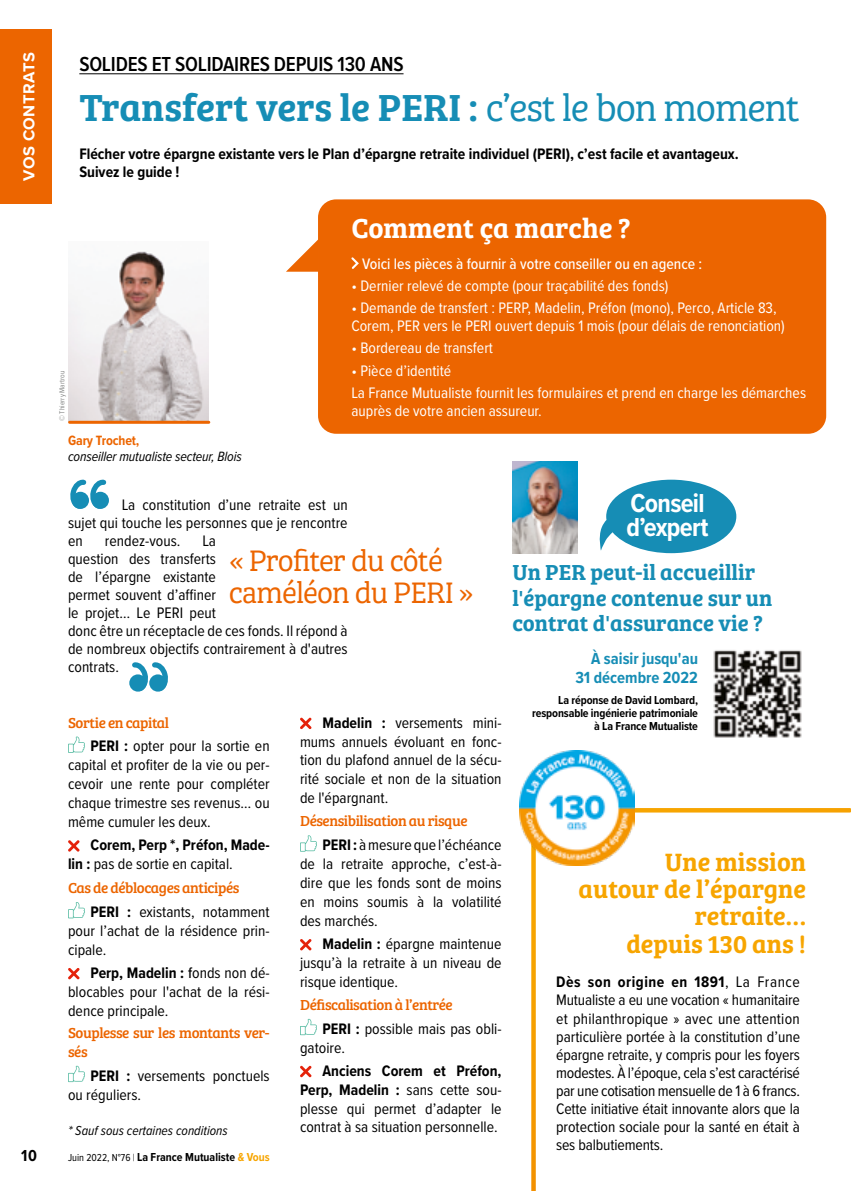
<style>
.page{position:relative;width:851px;height:1191px;background:#fff}
.page>*{position:absolute;margin:0;border:0;box-sizing:border-box;transform-origin:0 0}
.t1{font:39px "Bree Serif Sb";color:#168db5}
.t2{font:30.75px/32.1px "Bree Serif Lt";letter-spacing:-.03em;color:#ec6500}
.t3{font:28.5px "Bree Serif Sb";color:#fff}
.t4{font:700 27px/24px "Proxima Nova Cond";letter-spacing:-.025em;color:#fff}
.t5{font:25.95px/27.3px "Bree Serif Sb";color:#f7a500;text-align:right}
.t6{font:22.5px/25.5px "Bree Serif Sb";color:#168db5}
.t7{font:600 21px "Proxima Nova Cond";letter-spacing:-.01em;color:#000}
.t8{font:700 16.65px/18.5px "Proxima Nova Cond";color:#168db5;text-align:right}
.t9{font:700 16.5px "Proxima Nova";letter-spacing:.015em;color:#fff}
.t10{font:700 16.5px "Proxima Nova Cond";color:#000}
.t11{font:15.75px/18.9px "Proxima Nova Cond";color:#000;text-align:justify}
.t12{font:15.75px/18px "Proxima Nova Cond";color:#fff}
.t13{font:700 15.75px/18px "Proxima Nova Cond";color:#000}
.t14{font:500 15.75px "Proxima Nova Cond";color:#fff}
.t15{font:15px/18.9px "Bree Serif";letter-spacing:-.03em;color:#ec6500}
.t16{font:italic 13.95px "Proxima Nova Cond";letter-spacing:-.01em;color:#000}
.t17{font:700 13.95px "Proxima Nova Cond";letter-spacing:-.01em;color:#ec6500}
.t18{font:italic 13.5px "Proxima Nova Cond";color:#000}
.t19{font:700 12px/13.2px "Proxima Nova Cond";letter-spacing:-.01em;color:#000;text-align:right}
.t20{font:7.5px "Proxima Nova Cond";color:#868786}
.s1{font-family:"Bree Serif Lt"}
.s2{font-weight:700}
.s3{font-weight:400}
.s4{font-weight:500}
.s5{font-weight:400;font-size:10.5px}
.s6{font-weight:300;font-size:10.5px}
.s7{color:#f7a500}
</style>
<div class="page">
<div style="left:318px;top:199px;width:508px;height:235px;background:#ec6500;border-radius:18px"></div>
<svg style="left:351px;top:257px;width:8px;height:12px"></svg>
<hr style="left:79px;top:74px;width:324px;height:1px;background:#000">
<img style="left:68px;top:251px;width:141px;height:170px">
<hr style="left:70px;top:421px;width:139px;height:3px;background:#ec6500">
<svg style="left:70px;top:479px;width:39px;height:30px"></svg>
<svg style="left:129px;top:662px;width:39px;height:30px"></svg>
<svg style="left:531px;top:805px;width:319px;height:386px"></svg>
<div style="left:556px;top:840px;width:250px;height:124px;background:#fff"></div>
<img style="left:520px;top:750px;width:114px;height:115px">
<svg style="left:68px;top:736px;width:17px;height:17px"></svg>
<svg style="left:68px;top:840px;width:12px;height:12px"></svg>
<svg style="left:68px;top:902px;width:17px;height:16px"></svg>
<svg style="left:68px;top:968px;width:12px;height:12px"></svg>
<svg style="left:68px;top:1065px;width:17px;height:17px"></svg>
<svg style="left:286px;top:239px;width:32px;height:33px"></svg>
<svg style="left:599px;top:480px;width:137px;height:73px"></svg>
<img style="left:512px;top:461px;width:65px;height:92px">
<img style="left:713px;top:650px;width:89px;height:88px">
<svg style="left:300px;top:717px;width:12px;height:13px"></svg>
<svg style="left:300px;top:835px;width:17px;height:16px"></svg>
<svg style="left:300px;top:939px;width:12px;height:12px"></svg>
<svg style="left:300px;top:1018px;width:17px;height:17px"></svg>
<svg style="left:300px;top:1065px;width:12px;height:13px"></svg>
<div style="left:0;top:29px;width:52px;height:175px;background:#ec6500"></div>
<p class="t9" style="left:17px;top:181px;width:130px;rotate:-90deg">VOS CONTRATS</p>
<h3 class="t7" style="left:79px;top:52px;width:325px">SOLIDES ET SOLIDAIRES DEPUIS 130 ANS</h3>
<h1 class="t1" style="left:79px;top:78px;width:722px">Transfert vers le PERI : <span class="s1">c’est le bon moment</span></h1>
<p class="t13" style="left:79px;top:144px;width:661px">Flécher votre épargne existante vers le Plan d’épargne retraite individuel (PERI), c’est facile et avantageux.<br>Suivez le guide !</p>
<p class="t20" style="left:57px;top:421px;width:52px;rotate:-90deg">© Thierry Martrou</p>
<h3 class="t3" style="left:351px;top:206px;width:280px">Comment ça marche ?</h3>
<p class="t14" style="left:362px;top:252px;width:341px">Voici les pièces à fournir à votre conseiller ou en agence :</p>
<p class="t12" style="left:351px;top:276px;width:318px">• Dernier relevé de compte (pour traçabilité des fonds)</p>
<p class="t12" style="left:351px;top:298px;width:435px">• Demande de transfert : PERP, Madelin, Préfon (mono), Perco, Article 83,<br>Corem, PER vers le PERI ouvert depuis 1 mois (pour délais de renonciation)</p>
<p class="t12" style="left:351px;top:338px;width:143px">• Bordereau de transfert</p>
<p class="t12" style="left:351px;top:359px;width:456px;line-height:22.2px">• Pièce d’identité<br>La France Mutualiste fournit les formulaires et prend en charge les démarches</p>
<p class="t12" style="left:351px;top:401px;width:192px">auprès de votre ancien assureur.</p>
<p class="t17" style="left:68px;top:430px;width:73px">Gary Trochet,</p>
<p class="t16" style="left:68px;top:446px;width:175px">conseiller mutualiste secteur, Blois</p>
<p class="t11" style="left:68px;top:495px;width:281px;line-height:18px;text-indent:54px">La constitution d’une retraite est un sujet qui touche les personnes que je rencontre en</p>
<p class="t11" style="left:68px;top:531px;width:281px;line-height:18px;text-align:left;text-indent:134px">La<br>question des transferts<br>de l’épargne existante<br>permet souvent d’affiner<br>le projet… Le PERI peut<br>donc être un réceptacle de ces fonds. Il répond à de nombreux objectifs contrairement à d'autres contrats.</p>
<p class="t11" style="left:105px;top:530px;width:77px">rendez-vous.</p>
<h2 class="t2" style="left:229px;top:543px;width:247px">« Profiter du côté caméléon du PERI »</h2>
<h3 class="t4" style="left:626px;top:490px;width:84px">Conseil d’expert</h3>
<h3 class="t6" style="left:512px;top:558px;width:261px">Un PER peut-il accueillir l'épargne contenue sur un contrat d'assurance vie ?</h3>
<p class="t8" style="left:575px;top:649px;width:124px">À saisir jusqu'au<br>31 décembre 2022</p>
<p class="t15" style="left:68px;top:712px;width:102px">Sortie en capital</p>
<p class="t11" style="left:68px;top:736px;width:203px;text-indent:23px"><span class="s2">PERI :</span> opter pour la sortie en capital et profiter de la vie ou per&shy;cevoir une rente pour compléter chaque trimestre ses revenus… ou même cumuler les deux.</p>
<p class="t13" style="left:68px;top:835px;width:203px;line-height:18.9px;text-indent:23px">Corem, Perp *, Préfon, Made&shy;lin : <span class="s3">pas de sortie en capital.</span></p>
<p class="t15" style="left:68px;top:877px;width:173px">Cas de déblocages anticipés</p>
<p class="t11" style="left:68px;top:901px;width:203px;text-indent:23px"><span class="s2">PERI :</span> existants, notamment pour l’achat de la résidence prin&shy;cipale.</p>
<p class="t11" style="left:68px;top:962px;width:203px;text-indent:23px"><span class="s2">Perp, Madelin :</span> <span class="s4">f</span>onds non dé&shy;blocables pour l'achat de la rési&shy;dence principale.</p>
<p class="t15" style="left:68px;top:1022px;width:203px">Souplesse sur les montants ver&shy;sés</p>
<p class="t11" style="left:68px;top:1065px;width:203px;text-indent:22px"><span class="s2">PERI :</span> versements ponctuels ou réguliers.</p>
<p class="t18" style="left:68px;top:1120px;width:161px">* Sauf sous certaines conditions</p>
<p class="t10" style="left:21px;top:1143px;width:17px">10</p>
<p class="t19" style="left:68px;top:1150px;width:203px"><span class="s5">Juin 2022, N°76</span> <span class="s6">|</span> La France Mutualiste <span class="s7">&amp; Vous</span></p>
<p class="t11" style="left:300px;top:712px;width:203px;text-indent:23px"><span class="s2">Madelin :</span> versements mini&shy;mums annuels évoluant en fonc&shy;tion du plafond annuel de la sécu&shy;rité sociale et non de la situation de l'épargnant.</p>
<p class="t15" style="left:300px;top:811px;width:169px">Désensibilisation au risque</p>
<p class="t11" style="left:300px;top:835px;width:203px;text-indent:23px"><span class="s2">PERI :</span> à mesure que l’échéance de la retraite approche, c’est-à&shy;dire que les fonds sont de moins en moins soumis à la volatilité des marchés.</p>
<p class="t11" style="left:300px;top:933px;width:203px;text-indent:22px"><span class="s2">Madelin :</span> épargne maintenue jusqu’à la retraite à un niveau de risque identique.</p>
<p class="t15" style="left:300px;top:994px;width:154px">Défiscalisation à l’entrée</p>
<p class="t11" style="left:300px;top:1018px;width:203px;text-indent:22px"><span class="s2">PERI :</span> possible mais pas obli&shy;gatoire.</p>
<p class="t11" style="left:300px;top:1060px;width:203px;text-indent:23px"><span class="s2">Anciens Corem et Préfon, Perp, Madelin :</span> sans cette sou&shy;plesse qui permet d’adapter le contrat à sa situation personnelle.</p>
<p class="t19" style="left:532px;top:693px;width:167px">La réponse de David Lombard, responsable ingénierie patrimoniale à La France Mutualiste</p>
<h3 class="t5" style="left:578px;top:846px;width:229px">Une mission autour de l’épargne retraite…<br>depuis 130 ans !</h3>
<p class="t11" style="left:556px;top:972px;width:245px;line-height:18px"><span class="s2">Dès son origine en 1891</span>, La France Mutualiste a eu une vocation « humanitaire et philanthropique » avec une attention particulière portée à la constitution d’une épargne retraite, y compris pour les foyers modestes. À l’époque, cela s’est caractérisé par une cotisation mensuelle de 1 à 6 francs.<br>Cette initiative était innovante alors que la protection sociale pour la santé en était à ses balbutiements.</p>
</div>
